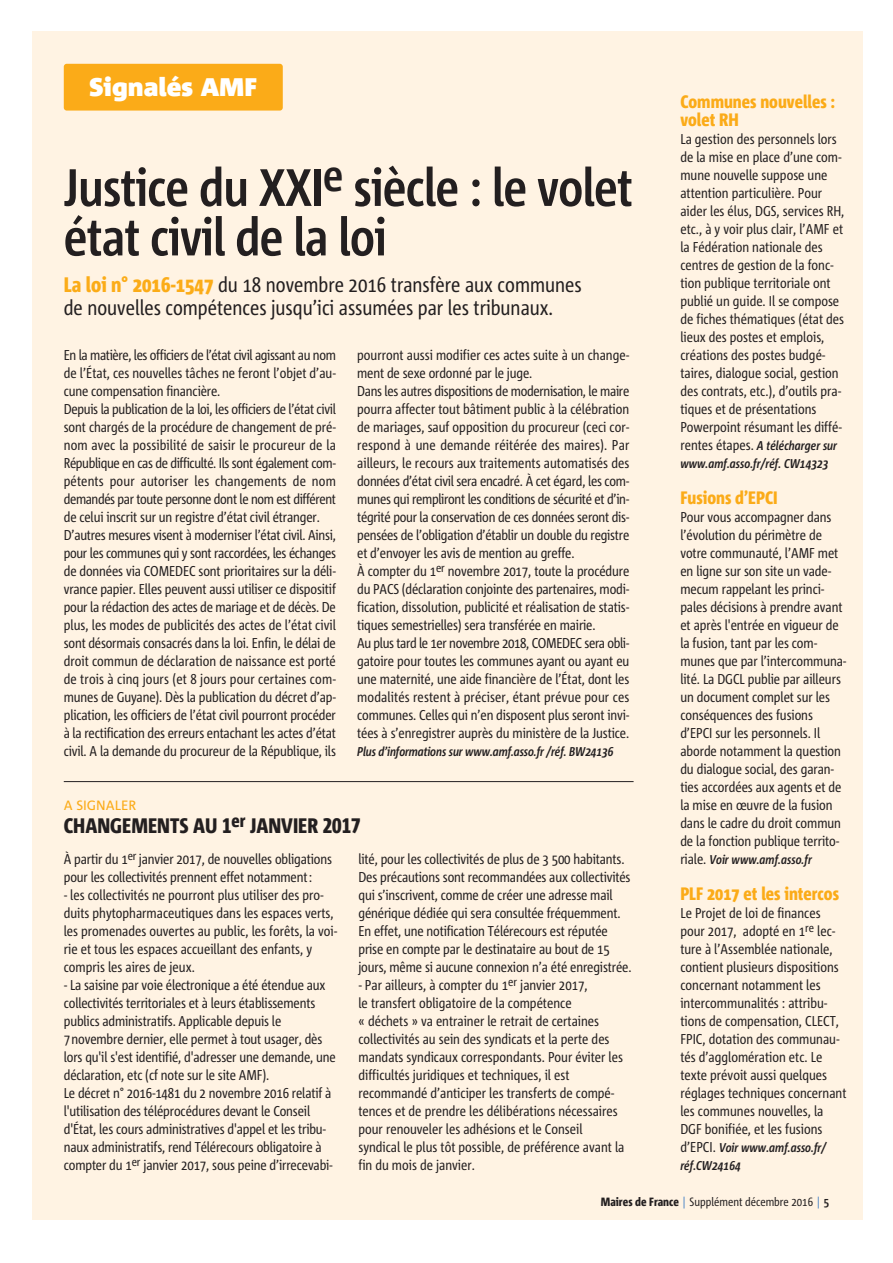
<style>
.page{position:relative;width:893px;height:1263px;background:#fff}
.page>*{position:absolute;margin:0;border:0;box-sizing:border-box;transform-origin:0 0}
.t1{font:700 52.5px/49.5px "Corpid C1 Cd";letter-spacing:-.015em;color:#231f20}
.t2{font:900 25.5px "Corpid C1";color:#fff}
.t3{font:21px/22.5px "Corpid C1 Cd";color:#231f20}
.t4{font:800 21px "Corpid C1 Cd";color:#231f20}
.t5{font:800 18px/18px "Corpid C1 Cd";color:#fbab18}
.t6{font:14.25px/18px "Corpid C1 Cd";letter-spacing:-.005em;color:#231f20}
.t7{font:13.5px "Corpid C1";color:#fbab18}
.t8{font:italic 700 12.75px/18px "Corpid C1 Cd";color:#231f20}
.t9{font:12px "Corpid C1 Cd";color:#231f20}
.s1{font-weight:800;color:#fbac18}
.s2{font-weight:400;font-style:normal;font-size:14.25px}
.s3{font-weight:800}
.s4{color:#4f87c7}
.s5{font-weight:700}
</style>
<div class="page">
<div style="left:32px;top:32px;width:830px;height:1188px;background:#fff3e3"></div>
<div style="left:64px;top:64px;width:219px;height:47px;background:#fbab18;border-radius:3px"></div>
<hr style="left:64px;top:781px;width:570px;height:1px;background:#231f20">
<h2 class="t2" style="left:89px;top:77px;width:170px">Signalés AMF</h2>
<h1 class="t1" style="left:64px;top:167px;width:571px">Justice du XXI<sup>e</sup> siècle : le volet état civil de la loi</h1>
<h3 class="t3" style="left:64px;top:275px;width:519px"><span class="s1">La loi n° 2016-1547</span> du 18 novembre 2016 transfère aux communes de nouvelles compétences jusqu’ici assumées par les tribunaux.</h3>
<p class="t6" style="left:64px;top:347px;width:274px">En la matière, les officiers de l’état civil agissant au nom de l’État, ces nouvelles tâches ne feront l’objet d’au&shy;cune compensation financière.<br>Depuis la publication de la loi, les officiers de l’état civil sont chargés de la procédure de changement de pré&shy;nom avec la possibilité de saisir le procureur de la République en cas de difficulté. Ils sont également com&shy;pétents pour autoriser les changements de nom demandés par toute personne dont le nom est différent de celui inscrit sur un registre d’état civil étranger.<br>D’autres mesures visent à moderniser l’état civil. Ainsi, pour les communes qui y sont raccordées, les échanges de données via COMEDEC sont prioritaires sur la déli&shy;vrance papier. Elles peuvent aussi utiliser ce dispositif pour la rédaction des actes de mariage et de décès. De plus, les modes de publicités des actes de l’état civil sont désormais consacrés dans la loi. Enfin, le délai de droit commun de déclaration de naissance est porté de trois à cinq jours (et 8 jours pour certaines com&shy;munes de Guyane). Dès la publication du décret d’ap&shy;plication, les officiers de l’état civil pourront procéder à la rectification des erreurs entachant les actes d’état civil. A la demande du procureur de la République, ils</p>
<p class="t6" style="left:357px;top:347px;width:274px">pourront aussi modifier ces actes suite à un change&shy;ment de sexe ordonné par le juge.<br>Dans les autres dispositions de modernisation, le maire pourra affecter tout bâtiment public à la célébration de mariages, sauf opposition du procureur (ceci cor&shy;respond à une demande réitérée des maires). Par ailleurs, le recours aux traitements automatisés des données d’état civil sera encadré. À cet égard, les com&shy;munes qui rempliront les conditions de sécurité et d’in&shy;tégrité pour la conservation de ces données seront dis&shy;pensées de l’obligation d’établir un double du registre et d’envoyer les avis de mention au greffe.<br>À compter du 1<sup>er</sup> novembre 2017, toute la procédure du PACS (déclaration conjointe des partenaires, modi&shy;fication, dissolution, publicité et réalisation de statis&shy;tiques semestrielles) sera transférée en mairie.<br>Au plus tard le 1er novembre 2018, COMEDEC sera obli&shy;gatoire pour toutes les communes ayant ou ayant eu une maternité, une aide financière de l’État, dont les modalités restent à préciser, étant prévue pour ces communes. Celles qui n’en disposent plus seront invi&shy;tées à s’enregistrer auprès du ministère de la Justice.</p>
<p class="t8" style="left:357px;top:744px;width:258px">Plus d’informations sur www.amf.asso.fr /réf. BW24136</p>
<p class="t7" style="left:64px;top:797px;width:74px">A SIGNALER</p>
<h3 class="t4" style="left:64px;top:817px;width:298px">CHANGEMENTS AU 1<sup>er</sup> JANVIER 2017</h3>
<p class="t6" style="left:64px;top:851px;width:270px">À partir du 1<sup>er</sup> janvier 2017, de nouvelles obligations pour les collectivités prennent effet notamment:</p>
<p class="t6" style="left:64px;top:887px;width:275px">- les collectivités ne pourront plus utiliser des pro&shy;duits phytopharmaceutiques dans les espaces verts, les promenades ouvertes au public, les forêts, la voi&shy;rie et tous les espaces accueillant des enfants, y compris les aires de jeux.</p>
<p class="t6" style="left:64px;top:977px;width:274px">- La saisine par voie électronique a été étendue aux collectivités territoriales et à leurs établissements publics administratifs. Applicable depuis le 7novembre dernier, elle permet à tout usager, dès lors qu'il s'est identifié, d'adresser une demande, une déclaration, etc (cf note sur le site AMF).<br>Le décret n° 2016-1481 du 2 novembre 2016 relatif à l'utilisation des téléprocédures devant le Conseil d'État, les cours administratives d'appel et les tribu&shy;naux administratifs, rend Télérecours obligatoire à compter du 1<sup>er</sup> janvier 2017, sous peine d’irrecevabi-</p>
<p class="t6" style="left:358px;top:851px;width:275px">lité, pour les collectivités de plus de 3 500 habitants.<br>Des précautions sont recommandées aux collectivités qui s’inscrivent, comme de créer une adresse mail générique dédiée qui sera consultée fréquemment.<br>En effet, une notification Télérecours est réputée prise en compte par le destinataire au bout de 15 jours, même si aucune connexion n’a été enregistrée.</p>
<p class="t6" style="left:358px;top:977px;width:267px">- Par ailleurs, à compter du 1<sup>er</sup> janvier 2017,<br>le transfert obligatoire de la compétence<br>« déchets » va entrainer le retrait de certaines collectivités au sein des syndicats et la perte des mandats syndicaux correspondants. Pour éviter les difficultés juridiques et techniques, il est recommandé d’anticiper les transferts de compé&shy;tences et de prendre les délibérations nécessaires pour renouveler les adhésions et le Conseil syndical le plus tôt possible, de préférence avant la fin du mois de janvier.</p>
<p class="t5" style="left:680px;top:94px;width:156px">Communes nouvelles : volet RH</p>
<p class="t6" style="left:680px;top:131px;width:166px">La gestion des personnels lors de la mise en place d’une com&shy;mune nouvelle suppose une attention particulière. Pour aider les élus, DGS, services RH, etc., à y voir plus clair, l’AMF et la Fédération nationale des centres de gestion de la fonc&shy;tion publique territoriale ont publié un guide. Il se compose de fiches thématiques (état des lieux des postes et emplois, créations des postes budgé&shy;taires, dialogue social, gestion des contrats, etc.), d’outils pra&shy;tiques et de présentations<br>Powerpoint résumant les diffé-</p>
<p class="t8" style="left:680px;top:438px;width:158px"><span class="s2">rentes étapes.</span> A télécharger sur www.amf.asso.fr/réf. CW14323</p>
<p class="t5" style="left:680px;top:490px;width:99px">Fusions d’EPCI</p>
<p class="t6" style="left:680px;top:509px;width:167px">Pour vous accompagner dans l’évolution du périmètre de votre communauté, l’AMF met en ligne sur son site un vade&shy;mecum rappelant les princi&shy;pales décisions à prendre avant et après l'entrée en vigueur de la fusion, tant par les com&shy;munes que par l’intercommuna&shy;lité. La DGCL publie par ailleurs un document complet sur les conséquences des fusions d’EPCI sur les personnels. Il aborde notamment la question du dialogue social, des garan&shy;ties accordées aux agents et de la mise en œuvre de la fusion dans le cadre du droit commun de la fonction publique territo-</p>
<p class="t8" style="left:680px;top:852px;width:133px"><span class="s2">riale.</span> Voir www.amf.asso.fr</p>
<p class="t5" style="left:680px;top:886px;width:160px">PLF 2017 et les intercos</p>
<p class="t6" style="left:680px;top:905px;width:168px">Le Projet de loi de finances pour 2017, adopté en 1<sup>re</sup> lec&shy;ture à l’Assemblée nationale, contient plusieurs dispositions concernant notamment les intercommunalités : attribu&shy;tions de compensation, CLECT,<br>FPIC, dotation des communau&shy;tés d’agglomération etc. Le texte prévoit aussi quelques réglages techniques concernant les communes nouvelles, la<br>DGF bonifiée, et les fusions</p>
<p class="t8" style="left:680px;top:1140px;width:147px"><span class="s2">d’EPCI.</span> Voir www.amf.asso.fr/ réf.CW24164</p>
<p class="t9" style="left:601px;top:1197px;width:230px"><span class="s3">Maires de France</span> <span class="s4">|</span> Supplément décembre 2016 <span class="s4">|</span> <span class="s5">5</span></p>
</div>
